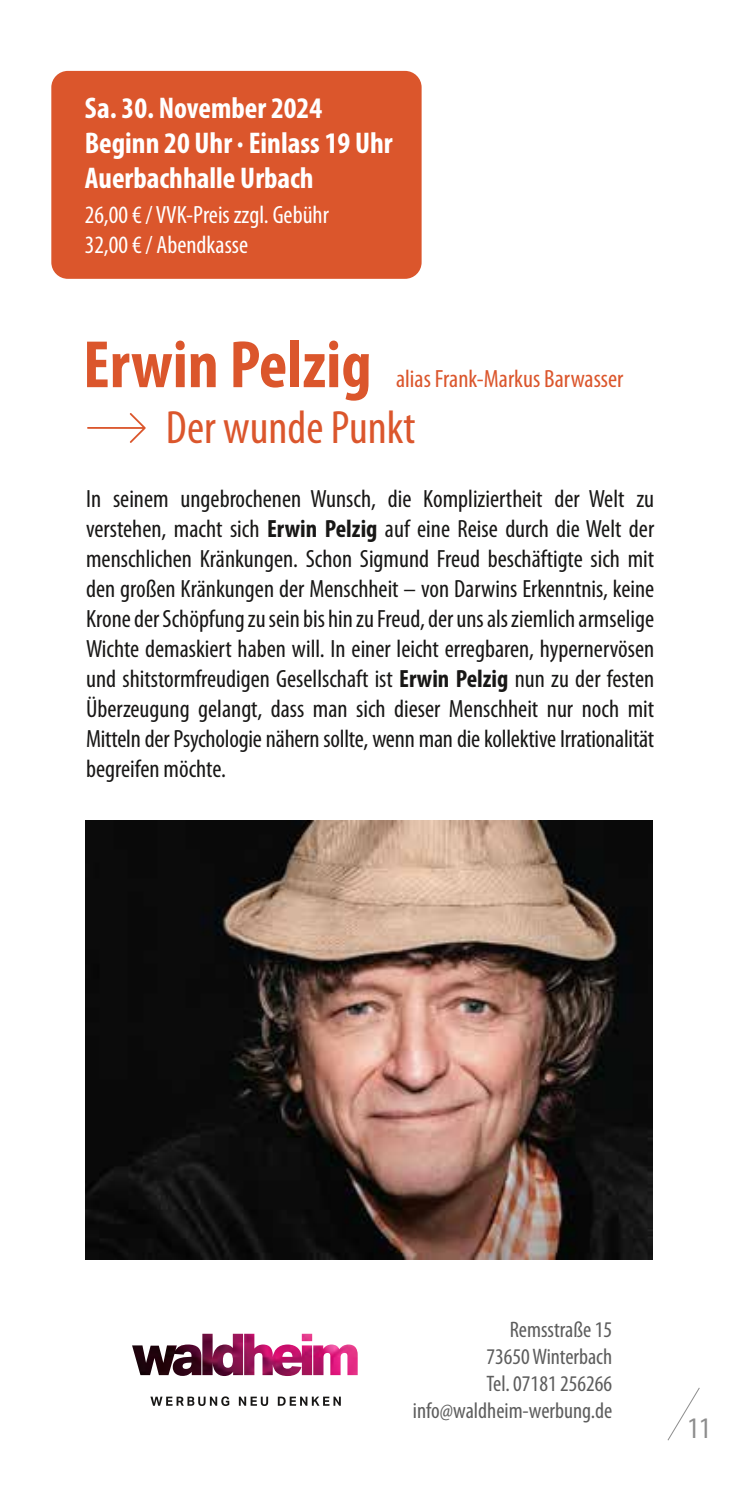
<style>
.page{position:relative;width:745px;height:1489px;background:#fff}
.page>*{position:absolute;margin:0;border:0;box-sizing:border-box;transform-origin:0 0}
.t1{font:700 condensed 67.5px "Myriad Pro";color:#db562c}
.t2{font:condensed 47px "Myriad Pro";color:#db562c}
.t3{font:700 condensed 30px/35px "Myriad Pro";color:#fff}
.t4{font:condensed 30px "Myriad Pro";color:#8d8d8d}
.t5{font:condensed 25px/30px "Myriad Pro";letter-spacing:-.01em;color:#181716;text-align:justify}
.t6{font:condensed 25px/30px "Myriad Pro";color:#fff}
.t7{font:condensed 25px "Myriad Pro";color:#db562c}
.t8{font:condensed 22.5px/27px "Myriad Pro";color:#5d5d5d;text-align:right}
.s1{font-weight:700}
</style>
<div class="page">
<svg style="left:667px;top:1387px;width:33px;height:53px"></svg>
<img style="left:85px;top:820px;width:567px;height:439px">
<div style="left:51px;top:71px;width:370px;height:208px;background:#db562c;border-radius:17px"></div>
<img style="left:132px;top:1333px;width:225px;height:42px">
<svg style="left:150px;top:1396px;width:79px;height:9px"></svg>
<svg style="left:239px;top:1396px;width:29px;height:9px"></svg>
<svg style="left:277px;top:1396px;width:63px;height:9px"></svg>
<svg style="left:87px;top:413px;width:59px;height:30px"></svg>
<p class="t3" style="left:85px;top:91px;width:309px">Sa. 30. November 2024<br>Beginn 20 Uhr · Einlass 19 Uhr<br>Auerbachhalle Urbach</p>
<p class="t6" style="left:85px;top:200px;width:246px">26,00 € / VVK-Preis zzgl. Gebühr<br>32,00 € / Abendkasse</p>
<h1 class="t1" style="left:83px;top:327px;width:290px">Erwin Pelzig</h1>
<p class="t7" style="left:396px;top:365px;width:229px">alias Frank-Markus Barwasser</p>
<h2 class="t2" style="left:166px;top:402px;width:251px">Der wunde Punkt</h2>
<p class="t5" style="left:86px;top:484px;width:569px">In seinem ungebrochenen Wunsch, die Kompliziertheit der Welt zu verstehen, macht sich <span class="s1">Erwin Pelzig</span> auf eine Reise durch die Welt der menschlichen Kränkungen. Schon Sigmund Freud beschäftigte sich mit den großen Kränkungen der Menschheit – von Darwins Erkenntnis, keine Krone der Schöpfung zu sein bis hin zu Freud, der uns als ziemlich armselige Wichte demaskiert haben will. In einer leicht erregbaren, hypernervösen und shitstormfreudigen Gesellschaft ist <span class="s1">Erwin Pelzig</span> nun zu der festen Überzeugung gelangt, dass man sich dieser Menschheit nur noch mit Mitteln der Psychologie nähern sollte, wenn man die kollektive Irrationalität begreifen möchte.</p>
<p class="t8" style="left:412px;top:1316px;width:201px">Remsstraße 15<br>73650 Winterbach<br>Tel. 07181 256266 info@waldheim-werbung.de</p>
<p class="t4" style="left:687px;top:1411px;width:25px">11</p>
</div>
